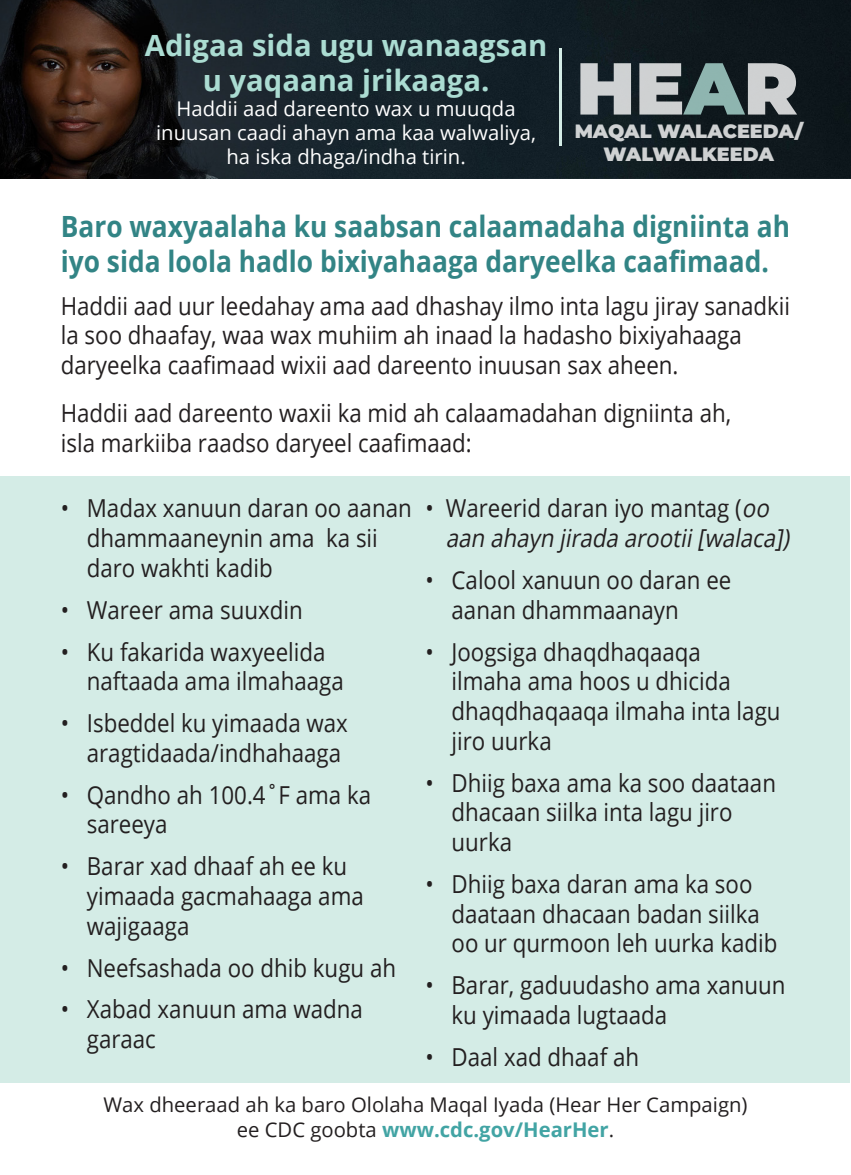
<style>
.page{position:relative;width:851px;height:1175px;background:#fff}
.page>*{position:absolute;margin:0;border:0;box-sizing:border-box;transform-origin:0 0}
.t1{font:700 29.25px/35.1px "Open Sans";color:#328485;scale:.9 1}
.t2{font:700 29.25px/35.1px "Open Sans";color:#abdcd2;text-align:center}
.bullets2{font:24.75px/29.7px "Open Sans";color:#231f20;scale:.9 1}
.bullets2-2{font:italic 24.75px/29.7px "Open Sans";color:#231f20;scale:.9 1}
.t3{font:20.25px/24.3px "Open Sans";color:#231f20;text-align:center}
.t4{font:20.25px/24.3px "Open Sans";color:#fff;text-align:center}
.t5{font:900 19.35px/23.2px "Montserrat";color:#fff;text-align:center}
.s1{font-style:normal}
.s2{font-weight:700;color:#42a4a4}
</style>
<div class="page">
<div style="left:0;top:476px;width:849px;height:606px;background:#d4ece6"></div>
<img style="left:0;top:0;width:850px;height:178px">
<svg style="left:580px;top:63px;width:51px;height:52px;background:#a0a5a8"></svg>
<svg style="left:639px;top:63px;width:158px;height:52px;background:#828e8f"></svg>
<hr style="left:559px;top:48px;width:2px;height:98px;background:#d4ece6">
<p class="t2" style="left:145px;top:27px;width:404px">Adigaa sida ugu wanaagsan u yaqaana jrikaaga.</p>
<p class="t4" style="left:156px;top:96px;width:381px">Haddii aad dareento wax u muuqda inuusan caadi ahayn ama kaa walwaliya, ha iska dhaga/indha tirin.</p>
<p class="t5" style="left:574px;top:118px;width:230px">MAQAL WALACEEDA/<br>WALWALKEEDA</p>
<p class="t1" style="left:61px;top:208px;width:811px">Baro waxyaalaha ku saabsan calaamadaha digniinta ah iyo sida loola hadlo bixiyahaaga daryeelka caafimaad.</p>
<p class="bullets2" style="left:61px;top:290px;width:812px">Haddii aad uur leedahay ama aad dhashay ilmo inta lagu jiray sanadkii la soo dhaafay, waa wax muhiim ah inaad la hadasho bixiyahaaga daryeelka caafimaad wixii aad dareento inuusan sax aheen.</p>
<p class="bullets2" style="left:61px;top:397px;width:746px">Haddii aad dareento waxii ka mid ah calaamadahan digniinta ah, isla markiiba raadso daryeel caafimaad:</p>
<p class="bullets2" style="left:87px;top:493px;width:362px;text-indent:-26px">• Madax xanuun daran oo aanan dhammaaneynin ama ka sii daro wakhti kadib</p>
<p class="bullets2" style="left:61px;top:594px;width:270px">• Wareer ama suuxdin</p>
<p class="bullets2" style="left:87px;top:636px;width:287px;text-indent:-26px">• Ku fakarida waxyeelida naftaada ama ilmahaaga</p>
<p class="bullets2" style="left:61px;top:707px;width:320px;text-align:right">• Isbeddel ku yimaada wax aragtidaada/indhahaaga</p>
<p class="bullets2" style="left:87px;top:779px;width:317px;text-indent:-26px">• Qandho ah 100.4˚F ama ka sareeya</p>
<p class="bullets2" style="left:87px;top:850px;width:309px;text-indent:-26px">• Barar xad dhaaf ah ee ku yimaada gacmahaaga ama wajigaaga</p>
<p class="bullets2" style="left:61px;top:952px;width:374px">• Neefsashada oo dhib kugu ah</p>
<p class="bullets2" style="left:87px;top:994px;width:308px;text-indent:-26px">• Xabad xanuun ama wadna garaac</p>
<p class="bullets2-2" style="left:446px;top:493px;width:389px;text-indent:-20px"><span class="s1">• Wareerid daran iyo mantag (</span>oo aan ahayn j irada arootii[walaca])</p>
<p class="bullets2" style="left:451px;top:564px;width:312px;text-indent:-26px">• Calool xanuun oo daran ee aanan dhammaanayn</p>
<p class="bullets2" style="left:451px;top:636px;width:367px;text-indent:-26px">• Joogsiga dhaqdhaqaaqa<br>ilmaha ama hoos u dhicida dhaqdhaqaaqa ilmaha inta lagu jiro uurka</p>
<p class="bullets2" style="left:451px;top:767px;width:362px;text-indent:-26px">• Dhiig baxa ama ka soo daataan dhacaan siilka inta lagu jiro uurka</p>
<p class="bullets2" style="left:451px;top:868px;width:363px;text-indent:-26px">• Dhiig baxa daran ama ka soo daataan dhacaan badan siilka oo ur qurmoon leh uurka kadib</p>
<p class="bullets2" style="left:451px;top:969px;width:372px;text-indent:-26px">• Barar, gaduudasho ama xanuun ku yimaada lugtaada</p>
<p class="bullets2" style="left:425px;top:1041px;width:239px">• Daal xad dhaaf ah</p>
<p class="t3" style="left:103px;top:1092px;width:645px">Wax dheeraad ah ka baro Ololaha Maqal Iyada (Hear Her Campaign) ee CDC goobta <span class="s2">www.cdc.gov/HearHer</span>.</p>
</div>
